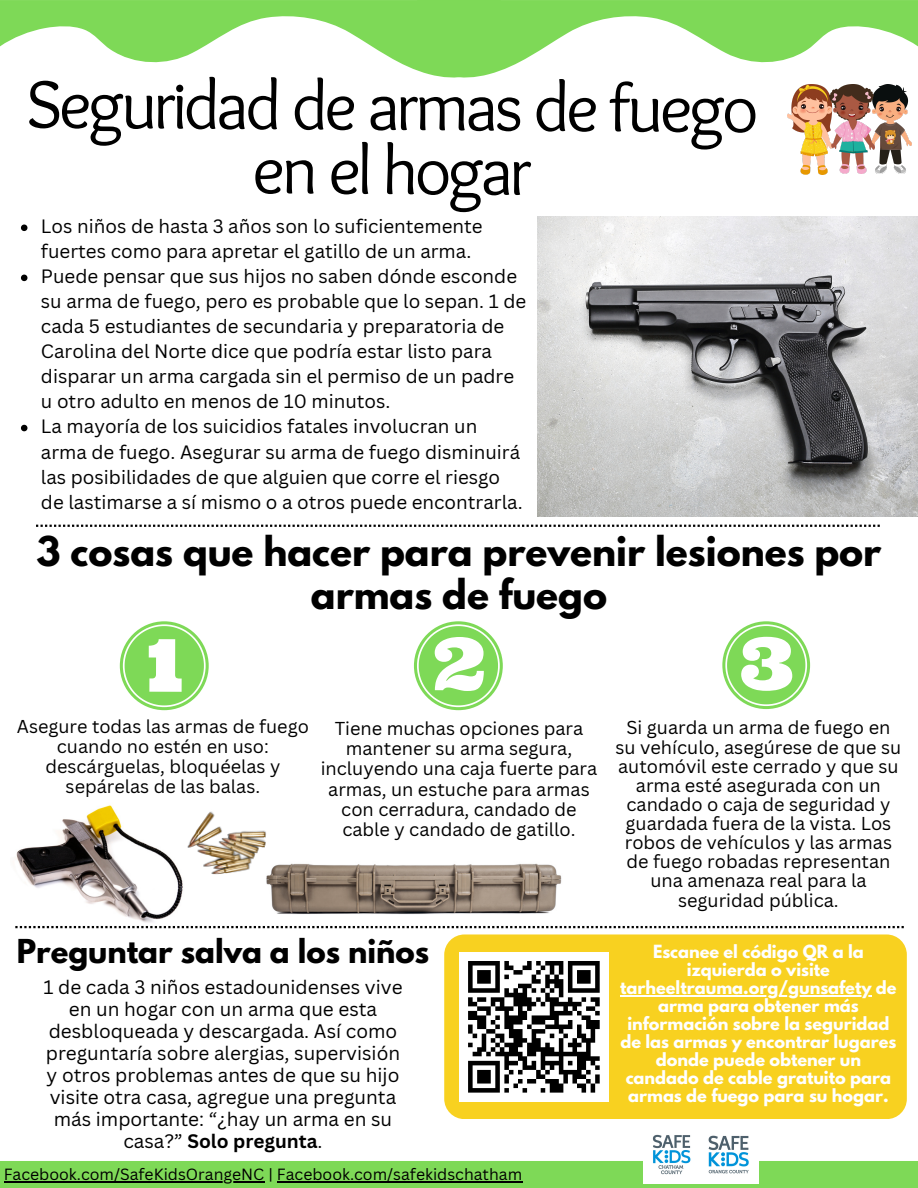
<style>
.page{position:relative;width:918px;height:1188px;background:#fff}
.page>*{position:absolute;margin:0;border:0;box-sizing:border-box;transform-origin:0 0}
.t1{font:69.9px/64.2px "Sukar Regular";letter-spacing:-.06em;color:#000;text-align:center}
.t2{font:700 36.3px/42.2px "League Spartan";color:#000;text-align:center}
.t3{font:700 29.25px "League Spartan";color:#000}
.t4{font:19.05px/22px "Canva Sans";color:#000;text-align:center}
.t5{font:18.75px/25px "Canva Sans";color:#000}
.t6{font:18.15px/19.2px "Canva Sans";color:#000;text-align:center}
.t7{font:700 16.05px/18px "League Spartan";color:#fff;text-align:center}
.t8{font:15.75px "Canva Sans";color:#000}
.s1{font-weight:700}
</style>
<div class="page">
<svg style="left:0;top:0;width:416px;height:70px;fill:#7ed957"></svg>
<img style="left:787px;top:104px;width:42px;height:70px">
<svg style="left:416px;top:0;width:502px;height:104px"></svg>
<div style="left:444px;top:934px;width:463px;height:185px;background:#f8d120;border-radius:20px"></div>
<div style="left:459px;top:952px;width:150px;height:150px;background:#fff"></div>
<svg style="left:468px;top:961px;width:132px;height:132px"></svg>
<svg style="left:36px;top:525px;width:844px;height:2px"></svg>
<div style="left:0;top:1161px;width:918px;height:27px;background:#7ed957"></div>
<svg style="left:15px;top:926px;width:889px;height:2px"></svg>
<img style="left:644px;top:1134px;width:114px;height:49px">
<img style="left:870px;top:84px;width:42px;height:89px">
<img style="left:829px;top:85px;width:45px;height:89px">
<img style="left:538px;top:216px;width:380px;height:301px">
<svg style="left:120px;top:621px;width:89px;height:89px"></svg>
<svg style="left:414px;top:621px;width:89px;height:89px"></svg>
<svg style="left:722px;top:621px;width:88px;height:88px"></svg>
<img style="left:16px;top:805px;width:167px;height:118px">
<img style="left:266px;top:863px;width:296px;height:51px">
<img style="left:187px;top:811px;width:81px;height:64px">
<hr style="left:620px;top:995px;width:252px;height:1px;background:#fff">
<svg style="left:21px;top:225px;width:6px;height:6px"></svg>
<svg style="left:21px;top:275px;width:6px;height:6px"></svg>
<svg style="left:21px;top:425px;width:6px;height:6px"></svg>
<hr style="left:4px;top:1182px;width:261px;height:1px;background:#000">
<hr style="left:277px;top:1182px;width:245px;height:1px;background:#000">
<p class="t1" style="left:26px;top:79px;width:734px">Seguridad de armas de fuego en el hogar</p>
<p class="t5" style="left:41px;top:213px;width:443px">Los niños de hasta 3 años son lo suficientemente fuertes como para apretar el gatillo de un arma.</p>
<p class="t5" style="left:41px;top:263px;width:487px">Puede pensar que sus hijos no saben dónde esconde su arma de fuego, pero es probable que lo sepan. 1 de cada 5 estudiantes de secundaria y preparatoria de Carolina del Norte dice que podría estar listo para disparar un arma cargada sin el permiso de un padre u otro adulto en menos de 10 minutos.</p>
<p class="t5" style="left:41px;top:414px;width:483px">La mayoría de los suicidios fatales involucran un arma de fuego. Asegurar su arma de fuego disminuirá las posibilidades de que alguien que corre el riesgo de lastimarse a sí mismo o a otros puede encontrarla.</p>
<p class="t2" style="left:37px;top:535px;width:846px">3 cosas que hacer para prevenir lesiones por armas de fuego</p>
<p class="t6" style="left:17px;top:715px;width:294px;line-height:20.2px">Asegure todas las armas de fuego cuando no estén en uso: descárguelas, bloquéelas y sepárelas de las balas.</p>
<p class="t6" style="left:321px;top:718px;width:278px;line-height:20.2px">Tiene muchas opciones para mantener su arma segura, incluyendo una caja fuerte para armas, un estuche para armas con cerradura, candado de cable y candado de gatillo.</p>
<p class="t6" style="left:616px;top:718px;width:287px">Si guarda un arma de fuego en su vehículo, asegúrese de que su automóvil este cerrado y que su arma esté asegurada con un candado o caja de seguridad y guardada fuera de la vista. Los robos de vehículos y las armas de fuego robadas representan una amenaza real para la seguridad pública.</p>
<p class="t3" style="left:17px;top:937px;width:414px">Preguntar salva a los niños</p>
<p class="t4" style="left:43px;top:976px;width:361px">1 de cada 3 niños estadounidenses vive en un hogar con un arma que esta desbloqueada y descargada. Así como preguntaría sobre alergias, supervisión y otros problemas antes de que su hijo visite otra casa, agregue una pregunta más importante: “¿hay un arma en su casa?” <span class="s1">Solo pregunta</span>.</p>
<p class="t7" style="left:620px;top:945px;width:278px">Escanee el código QR a la izquierda o visite tarheeltrauma.org/gunsafety de arma para obtener más información sobre la seguridad de las armas y encontrar lugares donde puede obtener un candado de cable gratuito para armas de fuego para su hogar.</p>
<p class="t8" style="left:4px;top:1163px;width:520px">Facebook.com/SafeKidsOrangeNC | Facebook.com/safekidschatham</p>
</div>
